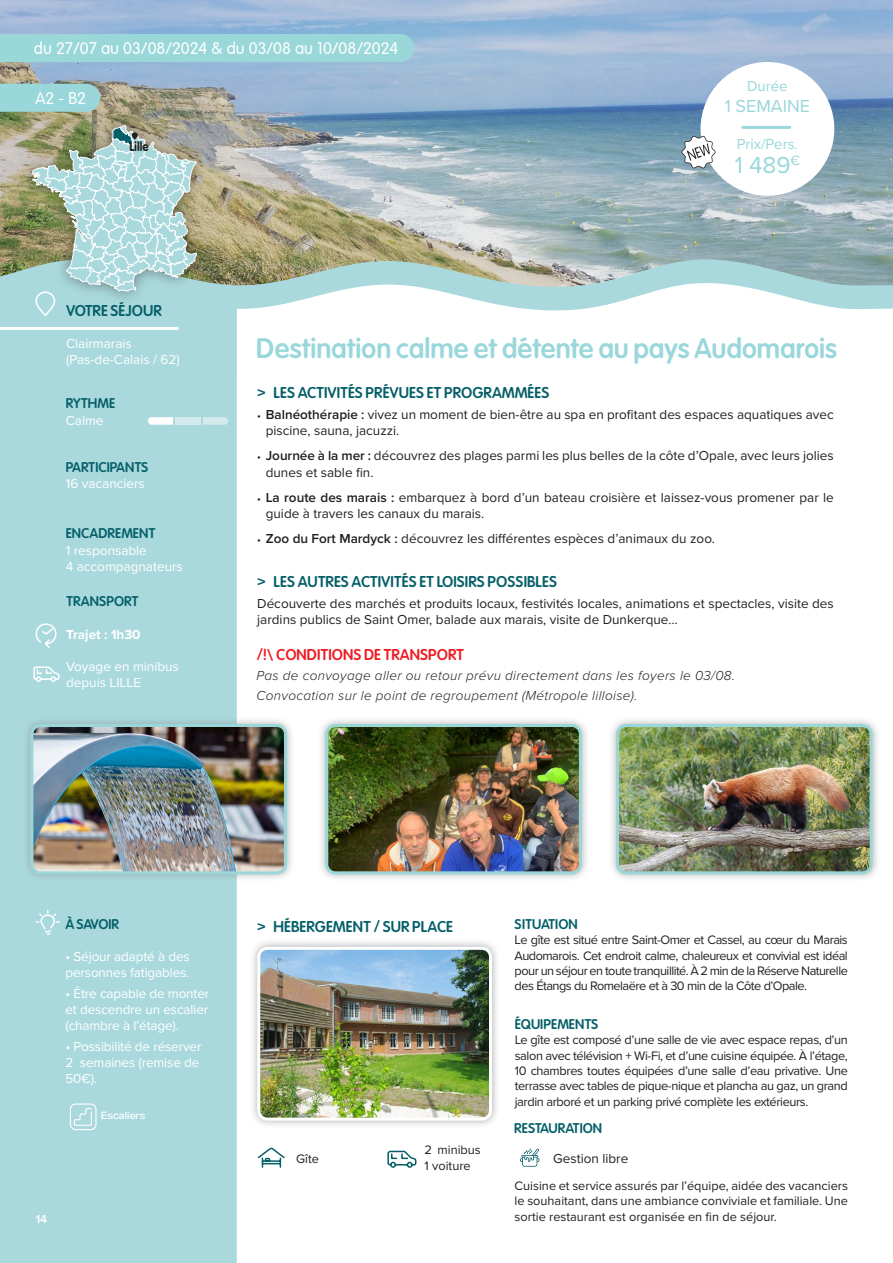
<style>
.page{position:relative;width:893px;height:1263px;background:#fff}
.page>*{position:absolute;margin:0;border:0;box-sizing:border-box;transform-origin:0 0}
.Titre_Sejours{font:700 27px "OPTI Vag Round";color:#99d7db}
.Titre_Duree_Prix{font:24px "Proxima Nova";color:#99d7db}
.Txt_Duree{font:18px "Proxima Nova";color:#99d7db}
.t1{font:300 16.5px "VAG Rounded";color:#fff}
.t2{font:700 15px "OPTI Vag Round";color:#055f68}
.t3{font:700 15px "OPTI Vag Round";color:#045f69}
.t4{font:700 15px "OPTI Vag Round";color:#ee1d23}
.Titre_Duree_Prix-2{font:15px "Proxima Nova";color:#99d7db}
.t5{font:13.5px/16.2px "Proxima Nova";color:#231f20}
.t6{font:13.5px/16.2px "Proxima Nova";letter-spacing:-.01em;color:#fff}
.t7{font:italic 300 13.5px "Proxima Nova";letter-spacing:.025em;color:#231f20}
.t8{font:700 13.5px/16.2px "OPTI Vag Round";color:#045f69}
.t9{font:700 13.5px "Proxima Nova";color:#fff}
.t10{font:700 13.5px "OPTI Vag Round";color:#055f68}
.t11{font:13.5px "VAG Rundschrift D";color:#231f20;scale:.85 1}
.t12{font:12.75px/15.3px "Proxima Nova";letter-spacing:-.03em;color:#231f20;text-align:justify}
.t13{font:12.75px/15.3px "Proxima Nova";color:#231f20}
.t14{font:600 12px "Proxima Nova";color:#fff}
.Sidebar-Inter{font:10.5px "Toroka";color:#fff}
.s1{font-family:"Proxima Nova";font-weight:400;color:#fff}
.s2{font-weight:600;font-size:10.5px}
.s3{font-weight:600}
</style>
<div class="page">
<img style="left:0;top:0;width:893px;height:259px">
<img style="left:0;top:259px;width:893px;height:24px">
<svg style="left:237px;top:283px;width:656px;height:28px"></svg>
<div style="left:0;top:277px;width:237px;height:986px;background:#aad9dd"></div>
<div style="left:700px;top:62px;width:134px;height:134px;background:#fff;border-radius:50%"></div>
<hr style="left:743px;top:126px;width:47px;height:3px;background:#9ad7d9">
<div style="left:0;top:84px;width:100px;height:28px;background:#99d7db"></div>
<div style="left:608px;top:716px;width:273px;height:167px;background:#939598;opacity:.75"></div>
<img style="left:617px;top:725px;width:254px;height:148px">
<div style="left:616px;top:724px;width:257px;height:150px;border:3px solid #9ad7d9;border-radius:9px"></div>
<div style="left:22px;top:716px;width:273px;height:167px;background:#939598;opacity:.75"></div>
<img style="left:32px;top:725px;width:254px;height:148px">
<div style="left:30px;top:724px;width:257px;height:150px;border:3px solid #9ad7d9;border-radius:9px"></div>
<div style="left:317px;top:716px;width:273px;height:167px;background:#939598;opacity:.75"></div>
<img style="left:327px;top:725px;width:252px;height:148px">
<div style="left:325px;top:724px;width:257px;height:150px;border:3px solid #9ad7d9;border-radius:9px"></div>
<hr style="left:0;top:327px;width:178px;height:3px;background:#fff">
<div style="left:175px;top:417px;width:26px;height:8px;background:#d4ebed"></div>
<svg style="left:148px;top:417px;width:25px;height:8px"></svg>
<svg style="left:203px;top:417px;width:25px;height:8px"></svg>
<svg style="left:35px;top:909px;width:25px;height:27px"></svg>
<div style="left:35px;top:291px;width:20px;height:25px;border:2px solid #fff;border-radius:9px"></div>
<svg style="left:33px;top:665px;width:27px;height:18px"></svg>
<svg style="left:35px;top:623px;width:22px;height:26px"></svg>
<svg style="left:69px;top:1103px;width:28px;height:28px"></svg>
<div style="left:249px;top:938px;width:251px;height:191px;background:#939598;opacity:.75"></div>
<img style="left:259px;top:948px;width:231px;height:169px">
<div style="left:257px;top:947px;width:235px;height:174px;border:3px solid #fff;border-radius:9px"></div>
<svg style="left:257px;top:1147px;width:28px;height:20px"></svg>
<svg style="left:681px;top:136px;width:34px;height:32px"></svg>
<div style="left:19px;top:112px;width:191px;height:193px;background:#231f20;opacity:.5"></div>
<svg style="left:32px;top:125px;width:165px;height:167px;background:#acc5bc"></svg>
<svg style="left:132px;top:132px;width:6px;height:8px"></svg>
<div style="left:0;top:34px;width:414px;height:28px;background:#9ad7d9"></div>
<svg style="left:520px;top:1148px;width:19px;height:18px"></svg>
<svg style="left:387px;top:1150px;width:30px;height:18px"></svg>
<p class="t1" style="left:34px;top:39px;width:366px">du 27/07 au 03/08/2024 &amp; du 03/08 au 10/08/2024</p>
<p class="t1" style="left:35px;top:89px;width:52px">A2 - B2</p>
<p class="t11" style="left:129px;top:138px;width:24px">Lille</p>
<p class="Titre_Duree_Prix-2" style="left:747px;top:75px;width:42px">Durée</p>
<p class="Txt_Duree" style="left:725px;top:93px;width:87px">1 SEMAINE</p>
<p class="Titre_Duree_Prix-2" style="left:737px;top:133px;width:63px">Prix/Pers.</p>
<p class="Titre_Duree_Prix" style="left:735px;top:147px;width:67px">1 489<sup>€</sup></p>
<p class="t3" style="left:66px;top:301px;width:97px">VOTRE SÉJOUR</p>
<p class="t6" style="left:66px;top:335px;width:67px">Clairmarais</p>
<p class="t6" style="left:66px;top:351px;width:115px">(Pas-de-Calais / 62)</p>
<p class="t8" style="left:66px;top:396px;width:51px">RYTHME<br><span class="s1">Calme</span></p>
<p class="t8" style="left:66px;top:459px;width:84px">PARTICIPANTS</p>
<p class="t6" style="left:66px;top:475px;width:81px">16 vacanciers</p>
<p class="t8" style="left:66px;top:526px;width:91px">ENCADREMENT</p>
<p class="t6" style="left:66px;top:541px;width:83px">1 responsable</p>
<p class="t6" style="left:66px;top:557px;width:119px">4 accompagnateurs</p>
<p class="t10" style="left:66px;top:593px;width:74px">TRANSPORT</p>
<p class="t9" style="left:66px;top:624px;width:76px">Trajet : 1h30</p>
<p class="t6" style="left:66px;top:658px;width:114px">Voyage en minibus</p>
<p class="t6" style="left:66px;top:674px;width:76px">depuis LILLE</p>
<p class="Titre_Sejours" style="left:256px;top:332px;width:582px">Destination calme et détente au pays Audomarois</p>
<p class="t2" style="left:257px;top:384px;width:294px">&gt; LES ACTIVITÉS PRÉVUES ET PROGRAMMÉES</p>
<p class="t5" style="left:266px;top:406px;width:570px;text-indent:-9px"><span class="s2">•</span> <span class="s3">Balnéothérapie :</span> vivez un moment de bien-être au spa en profitant des espaces aquatiques avec piscine, sauna, jacuzzi.</p>
<p class="t5" style="left:266px;top:447px;width:570px;text-indent:-9px"><span class="s2">•</span> <span class="s3">Journée à la mer :</span> découvrez des plages parmi les plus belles de la côte d’Opale, avec leurs jolies dunes et sable fin.</p>
<p class="t5" style="left:266px;top:489px;width:570px;text-indent:-9px"><span class="s2">•</span> <span class="s3">La route des marais :</span> embarquez à bord d’un bateau croisière et laissez-vous promener par le guide à travers les canaux du marais.</p>
<p class="t5" style="left:257px;top:530px;width:459px"><span class="s2">•</span> <span class="s3">Zoo du Fort Mardyck :</span> découvrez les différentes espèces d’animaux du zoo.</p>
<p class="t2" style="left:257px;top:573px;width:302px">&gt; LES AUTRES ACTIVITÉS ET LOISIRS POSSIBLES</p>
<p class="t5" style="left:257px;top:595px;width:578px">Découverte des marchés et produits locaux, festivités locales, animations et spectacles, visite des jardins publics de Saint Omer, balade aux marais, visite de Dunkerque…</p>
<p class="t4" style="left:256px;top:645px;width:209px">/!\ CONDITIONS DE TRANSPORT</p>
<p class="t7" style="left:256px;top:665px;width:480px">Pas de convoyage aller ou retour prévu directement dans les foyers le 03/08.</p>
<p class="t7" style="left:256px;top:686px;width:382px">Convocation sur le point de regroupement (Métropole lilloise).</p>
<p class="t8" style="left:65px;top:916px;width:55px">À SAVOIR</p>
<p class="t6" style="left:65px;top:948px;width:126px">• Séjour adapté à des personnes fatigables.</p>
<p class="t6" style="left:65px;top:985px;width:145px;text-align:justify">• Être capable de monter et descendre un escalier (chambre à l’étage).</p>
<p class="t6" style="left:65px;top:1037px;width:137px">• Possibilité de réserver<br>2 semaines (remise de<br>50€).</p>
<p class="Sidebar-Inter" style="left:101px;top:1108px;width:46px">Escaliers</p>
<p class="t14" style="left:36px;top:1210px;width:13px">14</p>
<p class="t3" style="left:257px;top:917px;width:197px">&gt; HÉBERGEMENT / SUR PLACE</p>
<p class="t12" style="left:296px;top:1150px;width:24px">Gîte</p>
<p class="t13" style="left:425px;top:1142px;width:58px">2 minibus<br>1 voiture</p>
<p class="t8" style="left:515px;top:916px;width:65px">SITUATION</p>
<p class="t12" style="left:515px;top:932px;width:335px">Le gîte est situé entre Saint-Omer et Cassel, au cœur du Marais Audomarois. Cet endroit calme, chaleureux et convivial est idéal pour un séjour en toute tranquillité. À 2 min de la Réserve Naturelle des Étangs du Romelaëre et à 30 min de la Côte d’Opale.</p>
<p class="t8" style="left:515px;top:1016px;width:85px">ÉQUIPEMENTS</p>
<p class="t12" style="left:515px;top:1032px;width:335px">Le gîte est composé d’une salle de vie avec espace repas, d’un salon avec télévision + Wi-Fi, et d’une cuisine équipée. À l’étage, 10 chambres toutes équipées d’une salle d’eau privative. Une terrasse avec tables de pique-nique et plancha au gaz, un grand jardin arboré et un parking privé complète les extérieurs.</p>
<p class="t8" style="left:514px;top:1121px;width:89px">RESTAURATION</p>
<p class="t5" style="left:553px;top:1149px;width:77px">Gestion libre</p>
<p class="t12" style="left:515px;top:1177px;width:335px">Cuisine et service assurés par l’équipe, aidée des vacanciers le souhaitant, dans une ambiance conviviale et familiale. Une sortie restaurant est organisée en fin de séjour.</p>
</div>
